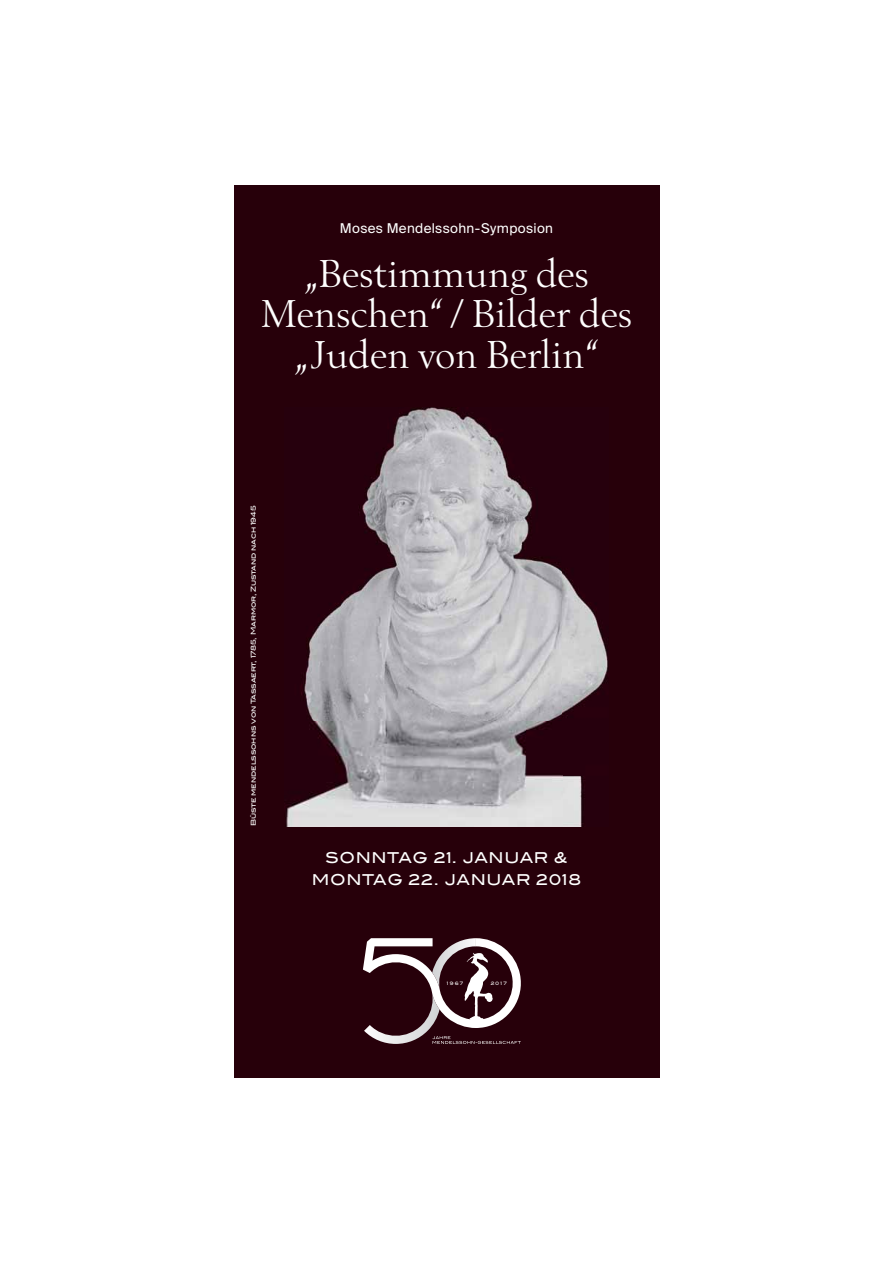
<style>
.page{position:relative;width:893px;height:1263px;background:#fff}
.page>*{position:absolute;margin:0;border:0;box-sizing:border-box;transform-origin:0 0}
.t1{font:40.5px/40.5px "Berling TOT";letter-spacing:.005em;color:#fff;text-align:center}
.t2{font:15px/22.5px "Blair ITC Std";letter-spacing:.04em;color:#fff;text-align:center;scale:.95 1}
.t3{font:13.5px "Suisse Intl";letter-spacing:.025em;color:#fff}
.t4{font:6.75px "Blair ITC Std";letter-spacing:-.01em;color:#fff}
.t5{font:4.65px "Blair ITC Std";letter-spacing:.24em;color:#fff;scale:.95 1}
</style>
<div class="page">
<div style="left:234px;top:185px;width:425px;height:893px;background:#27000a"></div>
<svg style="left:363px;top:938px;width:158px;height:106px"></svg>
<img style="left:286px;top:407px;width:323px;height:419px">
<h3 class="t3" style="left:340px;top:220px;width:215px">Moses Mendelssohn-Symposion</h3>
<h1 class="t1" style="left:261px;top:253px;width:372px">„Bestimmung des<br>Menschen“ / Bilder des „Juden von Berlin“</h1>
<p class="t4" style="left:249px;top:826px;width:323px;rotate:-90deg">Büste mendelssohns von Tassaert, 1785, Marmor, Zustand nach 1945</p>
<h2 class="t2" style="left:312px;top:846px;width:285px">SONNTAG 21. JANUAR &amp;<br>MONTAG 22. JANUAR 2018</h2>
<p class="t5" style="left:447px;top:981px;width:19px">1967</p>
<p class="t5" style="left:491px;top:981px;width:18px">2017</p>
</div>
